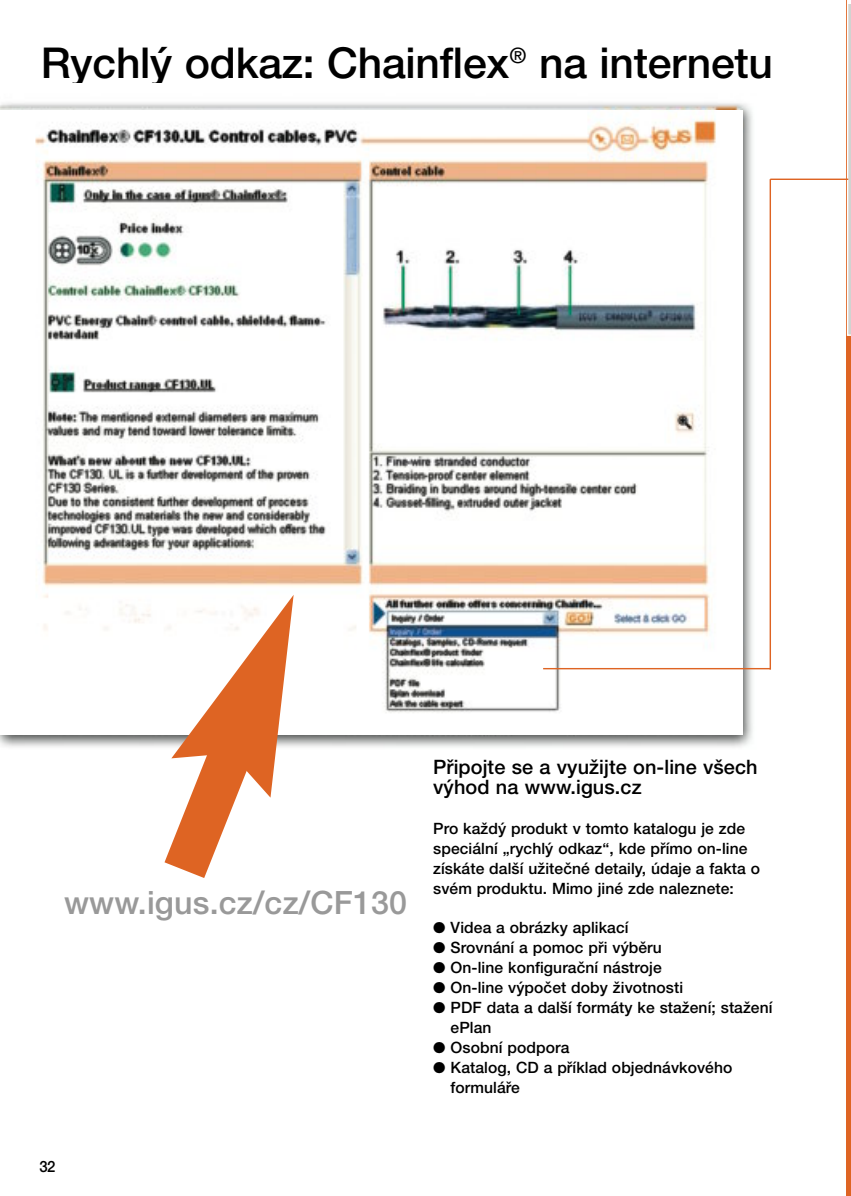
<style>
.page{position:relative;width:851px;height:1196px;background:#fff}
.page>*{position:absolute;margin:0;border:0;box-sizing:border-box;transform-origin:0 0}
.t1{font:500 42.6px "Helvetica Neue CE";letter-spacing:-.005em;color:#000}
.t2{font:500 32.2px "Helvetica Neue CE";letter-spacing:.005em;color:#999}
.t3{font:500 19.8px/19.8px "Helvetica Neue CE";letter-spacing:.005em;color:#000}
.t4{font:500 15.6px/19.8px "Helvetica Neue CE";letter-spacing:.005em;color:#000}
.t5{font:500 15.6px "Helvetica Neue CE";letter-spacing:.005em;color:#000;scale:.95 1}
</style>
<div class="page">
<hr style="left:846px;top:0;width:4px;height:1196px;background:#de6423">
<img style="left:1px;top:103px;width:838px;height:645px">
<svg style="left:846px;top:0;width:4px;height:336px"></svg>
<hr style="left:769px;top:179px;width:78px;height:1px;background:#de6423">
<img style="left:1px;top:110px;width:740px;height:624px">
<svg style="left:129px;top:595px;width:164px;height:283px"></svg>
<hr style="left:769px;top:179px;width:1px;height:490px;background:#de6423">
<hr style="left:543px;top:668px;width:226px;height:1px;background:#de6423">
<h1 class="t1" style="left:41px;top:48px;width:733px">Rychlý odkaz: Chainflex<sup>®</sup> na internetu</h1>
<h2 class="t2" style="left:64px;top:890px;width:344px">www.igus.cz/cz/CF130</h2>
<p class="t5" style="left:39px;top:1160px;width:18px">32</p>
<p class="t3" style="left:433px;top:759px;width:326px">Připojte se a využijte on-line všech výhod na www.igus.cz</p>
<p class="t4" style="left:433px;top:820px;width:328px">Pro každý produkt v tomto katalogu je zde speciální „rychlý odkaz“, kde přímo on-line získáte další užitečné detaily, údaje a fakta o svém produktu. Mimo jiné zde naleznete:</p>
<p class="t4" style="left:433px;top:919px;width:197px">● Videa a obrázky aplikací</p>
<p class="t4" style="left:433px;top:939px;width:230px">● Srovnání a pomoc při výběru</p>
<p class="t4" style="left:433px;top:959px;width:230px">● On-line konfigurační nástroje</p>
<p class="t4" style="left:433px;top:979px;width:251px">● On-line výpočet doby životnosti</p>
<p class="t4" style="left:450px;top:999px;width:323px;text-indent:-17px">● PDF data a další formáty ke stažení; stažení ePlan</p>
<p class="t4" style="left:433px;top:1039px;width:138px">● Osobní podpora</p>
<p class="t4" style="left:450px;top:1058px;width:283px;text-indent:-17px">● Katalog, CD a příklad objednávkového formuláře</p>
</div>
